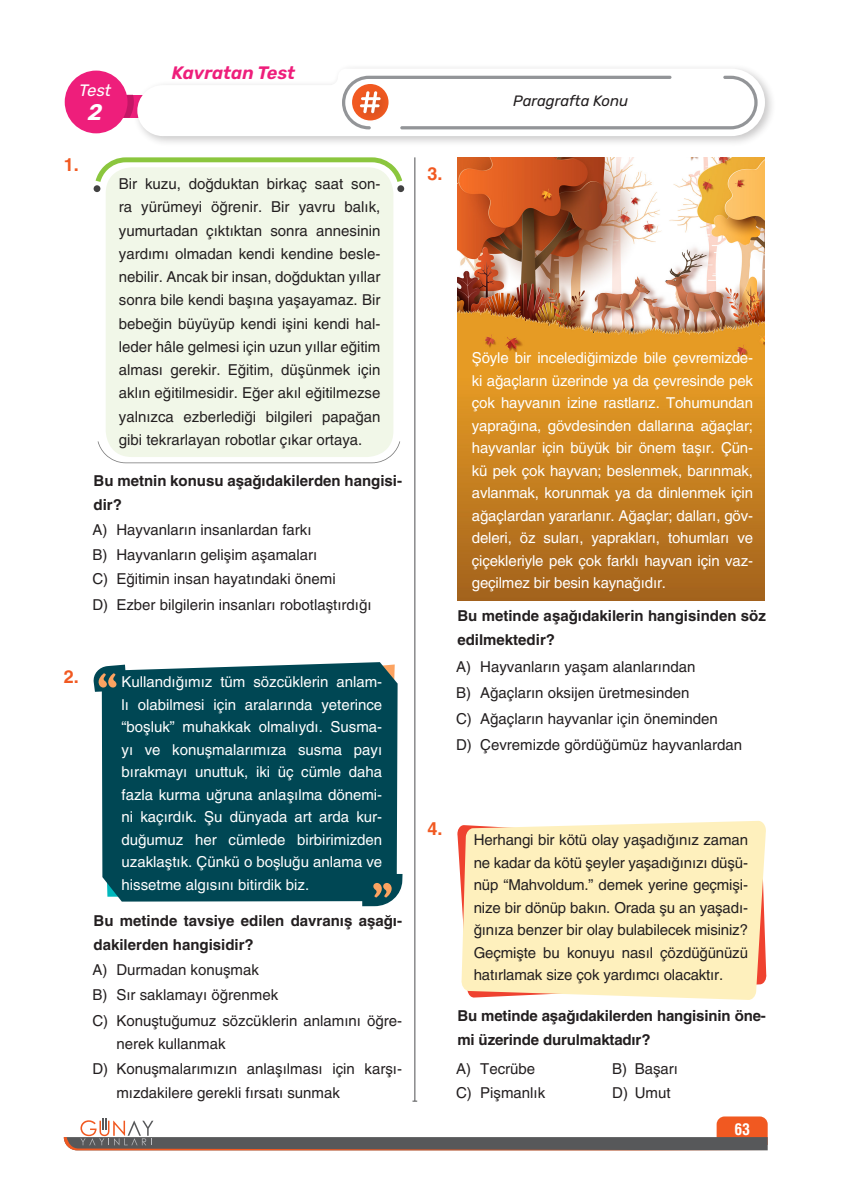
<style>
.page{position:relative;width:851px;height:1191px;background:#fff}
.page>*{position:absolute;margin:0;border:0;box-sizing:border-box;transform-origin:0 0}
.t1{font:italic 600 22.5px "Rubik";color:#fff}
.t2{font:italic 600 18px "Rubik";color:#ee1e7b}
.t3{font:700 18px "Helveticaaci";color:#f15921}
.t4{font:italic 16.5px "Rubik";color:#fff}
.t5{font:700 condensed 15.75px "Swiss 721 BT";color:#fff}
.kuutu_ici_metin{font:15px/22.5px "Helveticaaci";letter-spacing:-.005em;color:#fff;text-align:justify}
.kuutu_ici_metin-2{font:15px/23.2px "Helveticaaci";letter-spacing:-.005em;color:#231f20;text-align:justify}
.alt_alta_siklar{font:15px/23.2px "Helveticaaci";color:#231f20}
.soru_bold{font:700 15px/24px "Helveticaaci";color:#231f20}
.ikili_kısa{font:15px "Helveticaaci";color:#231f20}
.t6{font:italic 15px "Rubik";color:#231f20}
</style>
<div class="page">
<hr style="left:414px;top:157px;width:1px;height:944px;background:#57585a">
<svg style="left:64px;top:1116px;width:703px;height:34px"></svg>
<svg style="left:123px;top:95px;width:10px;height:23px"></svg>
<div style="left:65px;top:71px;width:62px;height:62px;background:#ee1e7b;border-radius:50%"></div>
<div style="left:133px;top:63px;width:643px;height:84px;background:#231f20;opacity:.25"></div>
<svg style="left:137px;top:69px;width:627px;height:67px"></svg>
<svg style="left:342px;top:76px;width:415px;height:53px"></svg>
<div style="left:94px;top:185px;width:6px;height:7px;background:#424242;border-radius:50%"></div>
<div style="left:397px;top:185px;width:7px;height:7px;background:#424242;border-radius:50%"></div>
<svg style="left:98px;top:441px;width:302px;height:22px"></svg>
<svg style="left:96px;top:157px;width:306px;height:25px"></svg>
<div style="left:106px;top:167px;width:287px;height:290px;background:#f1f7e8;border-radius:26px"></div>
<div style="left:102px;top:662px;width:295px;height:239px;background:#004754"></div>
<svg style="left:93px;top:664px;width:34px;height:28px"></svg>
<svg style="left:362px;top:874px;width:40px;height:32px"></svg>
<img style="left:457px;top:157px;width:307px;height:443px">
<svg style="left:461px;top:821px;width:305px;height:179px;background:#fdecbc"></svg>
<p class="t4" style="left:79px;top:82px;width:33px">Test</p>
<p class="t1" style="left:88px;top:100px;width:16px">2</p>
<p class="t3" style="left:64px;top:154px;width:17px">1.</p>
<p class="t2" style="left:172px;top:63px;width:125px">Kavratan Test</p>
<p class="kuutu_ici_metin-2" style="left:119px;top:172px;width:263px">Bir kuzu, doğduktan birkaç saat son&shy;ra yürümeyi öğrenir. Bir yavru balık, yumurtadan çıktıktan sonra annesinin yardımı olmadan kendi kendine besle&shy;nebilir. Ancak bir insan, doğduktan yıllar sonra bile kendi başına yaşayamaz. Bir bebeğin büyüyüp kendi işini kendi hal&shy;leder hâle gelmesi için uzun yıllar eğitim alması gerekir. Eğitim, düşünmek için aklın eğitilmesidir. Eğer akıl eğitilmezse yalnızca ezberlediği bilgileri papağan gibi tekrarlayan robotlar çıkar ortaya.</p>
<p class="soru_bold" style="left:94px;top:469px;width:310px">Bu metnin konusu aşağıdakilerden hangisi&shy;dir?</p>
<p class="alt_alta_siklar" style="left:92px;top:518px;width:221px">A) Hayvanların insanlardan farkı</p>
<p class="alt_alta_siklar" style="left:92px;top:543px;width:226px">B) Hayvanların gelişim aşamaları</p>
<p class="alt_alta_siklar" style="left:92px;top:567px;width:245px">C) Eğitimin insan hayatındaki önemi</p>
<p class="alt_alta_siklar" style="left:92px;top:593px;width:281px">D) Ezber bilgilerin insanları robotlaştırdığı</p>
<p class="t3" style="left:64px;top:666px;width:17px">2.</p>
<p class="kuutu_ici_metin" style="left:121px;top:670px;width:262px">Kullandığımız tüm sözcüklerin anlam&shy;lı olabilmesi için aralarında yeterince “boşluk” muhakkak olmalıydı. Susma&shy;yı ve konuşmalarımıza susma payı bırakmayı unuttuk, iki üç cümle daha fazla kurma uğruna anlaşılma dönemi&shy;ni kaçırdık. Şu dünyada art arda kur&shy;duğumuz her cümlede birbirimizden uzaklaştık. Çünkü o boşluğu anlama ve hissetme algısını bitirdik biz.</p>
<p class="soru_bold" style="left:94px;top:908px;width:310px">Bu metinde tavsiye edilen davranış aşağı&shy;dakilerden hangisidir?</p>
<p class="alt_alta_siklar" style="left:92px;top:958px;width:168px">A) Durmadan konuşmak</p>
<p class="alt_alta_siklar" style="left:92px;top:983px;width:187px">B) Sır saklamayı öğrenmek</p>
<p class="alt_alta_siklar" style="left:116px;top:1009px;width:287px;text-indent:-24px">C) Konuştuğumuz sözcüklerin anlamını öğre&shy;nerek kullanmak</p>
<p class="alt_alta_siklar" style="left:116px;top:1057px;width:287px;text-indent:-24px">D) Konuşmalarımızın anlaşılması için karşı&shy;mızdakilere gerekli fırsatı sunmak</p>
<p class="t3" style="left:427px;top:164px;width:17px">3.</p>
<p class="t6" style="left:513px;top:93px;width:117px">Paragrafta Konu</p>
<p class="kuutu_ici_metin" style="left:472px;top:346px;width:283px">Şöyle bir incelediğimizde bile çevremizde&shy;ki ağaçların üzerinde ya da çevresinde pek çok hayvanın izine rastlarız. Tohumundan yaprağına, gövdesinden dallarına ağaçlar; hayvanlar için büyük bir önem taşır. Çün&shy;kü pek çok hayvan; beslenmek, barınmak, avlanmak, korunmak ya da dinlenmek için ağaçlardan yararlanır. Ağaçlar; dalları, göv&shy;deleri, öz suları, yaprakları, tohumları ve çiçekleriyle pek çok farklı hayvan için vaz&shy;geçilmez bir besin kaynağıdır.</p>
<p class="soru_bold" style="left:457px;top:604px;width:310px">Bu metinde aşağıdakilerin hangisinden söz edilmektedir?</p>
<p class="alt_alta_siklar" style="left:456px;top:654px;width:241px">A) Hayvanların yaşam alanlarından</p>
<p class="alt_alta_siklar" style="left:456px;top:681px;width:235px">B) Ağaçların oksijen üretmesinden</p>
<p class="alt_alta_siklar" style="left:456px;top:707px;width:263px">C) Ağaçların hayvanlar için öneminden</p>
<p class="alt_alta_siklar" style="left:456px;top:733px;width:287px">D) Çevremizde gördüğümüz hayvanlardan</p>
<p class="t3" style="left:427px;top:818px;width:17px">4.</p>
<p class="kuutu_ici_metin-2" style="left:473px;top:829px;width:276px;line-height:22.5px">Herhangi bir kötü olay yaşadığınız zaman ne kadar da kötü şeyler yaşadığınızı düşü&shy;nüp “Mahvoldum.” demek yerine geçmişi&shy;nize bir dönüp bakın. Orada şu an yaşadı&shy;ğınıza benzer bir olay bulabilecek misiniz?<br>Geçmişte bu konuyu nasıl çözdüğünüzü hatırlamak size çok yardımcı olacaktır.</p>
<p class="soru_bold" style="left:457px;top:1004px;width:310px">Bu metinde aşağıdakilerden hangisinin öne&shy;mi üzerinde durulmaktadır?</p>
<p class="ikili_kısa" style="left:456px;top:1059px;width:81px">A) Tecrübe</p>
<p class="ikili_kısa" style="left:612px;top:1059px;width:67px">B) Başarı</p>
<p class="ikili_kısa" style="left:456px;top:1083px;width:91px">C) Pişmanlık</p>
<p class="ikili_kısa" style="left:612px;top:1083px;width:60px">D) Umut</p>
<p class="t5" style="left:734px;top:1119px;width:17px">63</p>
</div>
